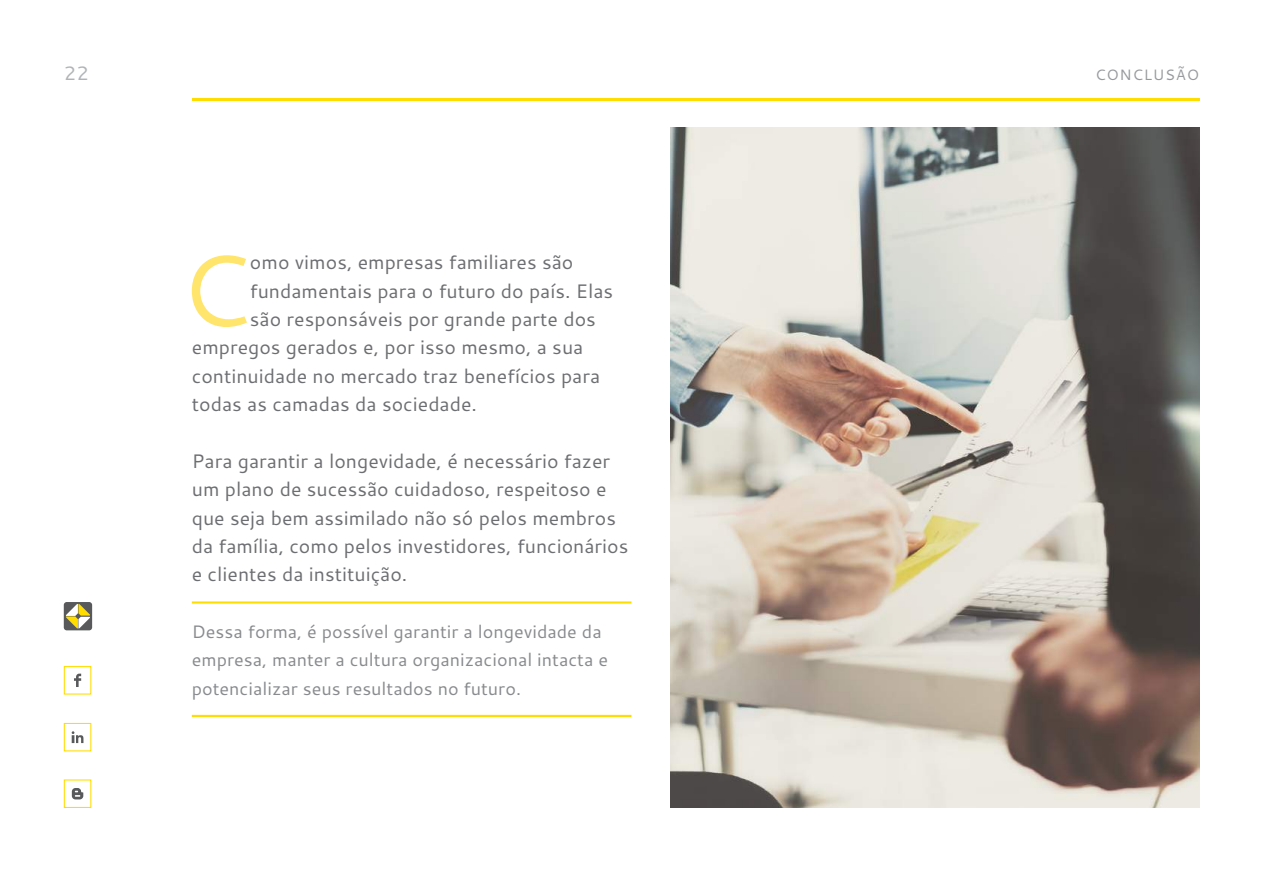
<style>
.page{position:relative;width:1263px;height:893px;background:#fff}
.page>*{position:absolute;margin:0;border:0;box-sizing:border-box;transform-origin:0 0}
.t1{font:101.25px "Cantarell";color:#ffe56b}
.t2{font:19.5px/28.3px "Cantarell";color:#6d6e71}
.t3{font:19.5px "Cantarell";color:#b1b4b6}
.t4{font:18px/28.3px "Cantarell";color:#888a8d}
.t5{font:15px "Cantarell";letter-spacing:.05em;color:#97999c}
</style>
<div class="page">
<div style="left:64px;top:666px;width:27px;height:29px;border:1px solid #fd0"></div>
<svg style="left:74px;top:674px;width:7px;height:13px"></svg>
<div style="left:64px;top:723px;width:27px;height:28px;border:1px solid #fd0"></div>
<svg style="left:72px;top:731px;width:11px;height:12px"></svg>
<div style="left:64px;top:779px;width:27px;height:29px;border:1px solid #fd0"></div>
<svg style="left:72px;top:788px;width:11px;height:11px"></svg>
<hr style="left:192px;top:99px;width:1007px;height:2px;background:#fd0">
<div style="left:64px;top:602px;width:28px;height:28px;background:#58595b;border-radius:3px"></div>
<svg style="left:66px;top:604px;width:24px;height:24px"></svg>
<img style="left:670px;top:128px;width:529px;height:680px">
<hr style="left:192px;top:601px;width:439px;height:3px;background:#fd0">
<hr style="left:192px;top:715px;width:439px;height:2px;background:#fd0">
<p class="t3" style="left:64px;top:60px;width:26px">22</p>
<p class="t5" style="left:1095px;top:65px;width:106px">CONCLUSÃO</p>
<h1 class="t1" style="left:178px;top:220px;width:73px">C</h1>
<p class="t2" style="left:250px;top:248px;width:325px">omo vimos, empresas familiares são</p>
<p class="t2" style="left:250px;top:276px;width:365px">fundamentais para o futuro do país. Elas</p>
<p class="t2" style="left:250px;top:304px;width:347px">são responsáveis por grande parte dos</p>
<p class="t2" style="left:192px;top:333px;width:393px">empregos gerados e, por isso mesmo, a sua</p>
<p class="t2" style="left:192px;top:361px;width:410px">continuidade no mercado traz benefícios para</p>
<p class="t2" style="left:192px;top:389px;width:287px">todas as camadas da sociedade.</p>
<p class="t2" style="left:192px;top:446px;width:438px">Para garantir a longevidade, é necessário fazer um plano de sucessão cuidadoso, respeitoso e que seja bem assimilado não só pelos membros da família, como pelos investidores, funcionários e clientes da instituição.</p>
<p class="t4" style="left:192px;top:617px;width:418px">Dessa forma, é possível garantir a longevidade da empresa, manter a cultura organizacional intacta e potencializar seus resultados no futuro.</p>
</div>
